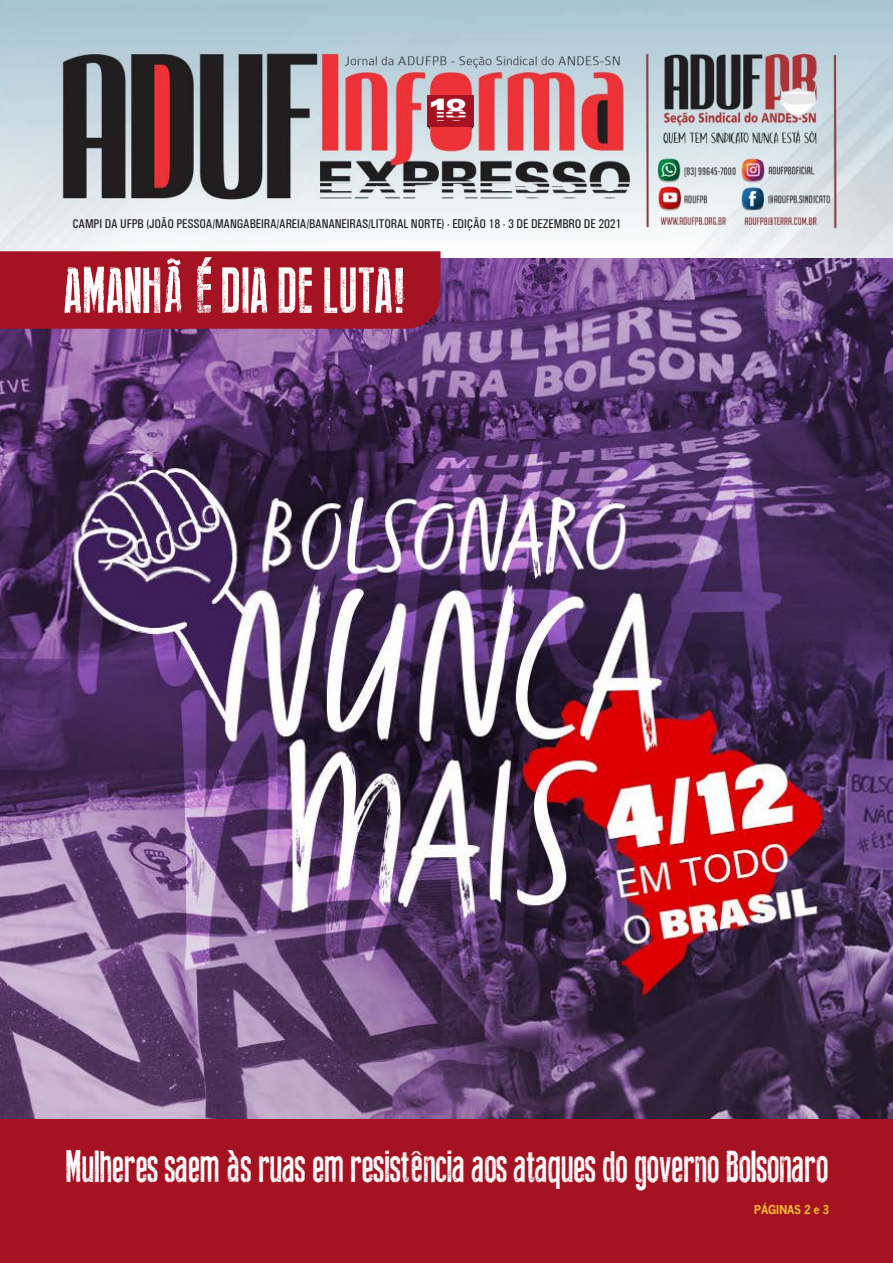
<style>
.page{position:relative;width:893px;height:1263px;background:#fff}
.page>*{position:absolute;margin:0;border:0;box-sizing:border-box;transform-origin:0 0}
.TEXTO_DO_JORNAL{font:64.8px "Press Feeling Eroded";color:#fff;scale:.9 1}
.TEXTO_DO_JORNAL-2{font:45px "Press Feeling Eroded";color:#fff;scale:.9 1}
.t1{font:38.55px "Ventilate AOE";color:#fff}
.t2{font:500 12.75px "Univers Condensed";letter-spacing:-.01em;color:#231f20}
.TEXTO_DO_JORNAL-3{font:700 12px "News Gothic";letter-spacing:-.03em;color:#f8c32c;scale:.9 1}
</style>
<div class="page">
<img style="left:0;top:0;width:893px;height:259px">
<div style="left:428px;top:95px;width:46px;height:31px;background:#a51222"></div>
<img style="left:0;top:259px;width:893px;height:861px">
<div style="left:0;top:1120px;width:893px;height:143px;background:#a51222"></div>
<div style="left:0;top:251px;width:441px;height:78px;background:#a51222"></div>
<p class="t1" style="left:431px;top:88px;width:38px">18</p>
<p class="t2" style="left:72px;top:216px;width:551px">CAMPI DA UFPB (JOÃO PESSOA/MANGABEIRA/AREIA/BANANEIRAS/LITORAL NORTE) - EDIÇÃO 18 - 3 DE DEZEMBRO DE 2021</p>
<p class="TEXTO_DO_JORNAL" style="left:64px;top:256px;width:384px">AMANHÃ É DIA DE LUTA!</p>
<p class="TEXTO_DO_JORNAL-2" style="left:65px;top:1143px;width:850px">Mulheres saem às ruas em resistência aos ataques do governo Bolsonaro</p>
<p class="TEXTO_DO_JORNAL-3" style="left:754px;top:1202px;width:85px">PÁGINAS 2 e 3</p>
</div>
